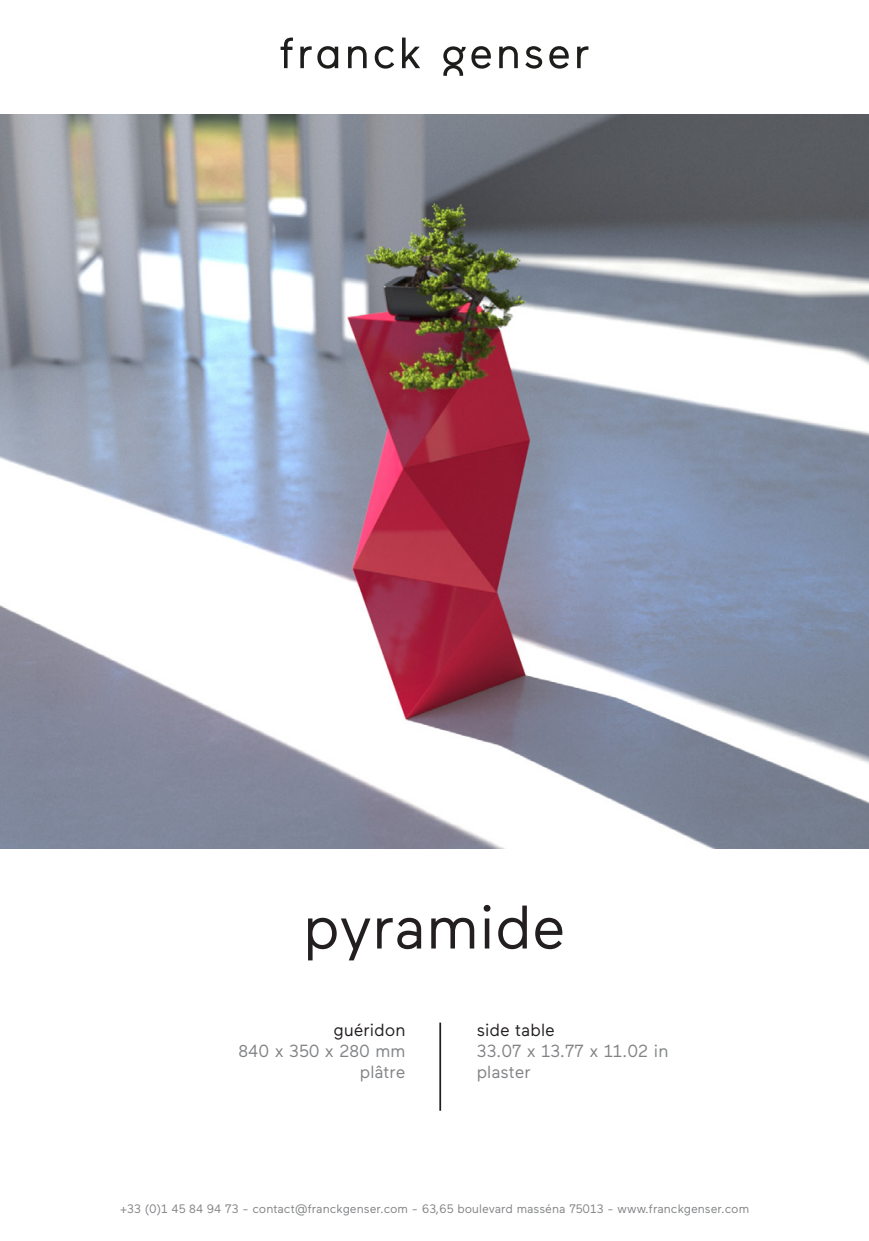
<style>
.page{position:relative;width:869px;height:1241px;background:#fff}
.page>*{position:absolute;margin:0;border:0;box-sizing:border-box;transform-origin:0 0}
.t1{font:61.25px "Maax";color:#231f20}
.t2{font:17.5px "Maax";color:#808285}
.t3{font:17.5px "Maax";color:#231f20}
.t4{font:12.25px "Maax";color:#808285}
</style>
<div class="page">
<svg style="left:280px;top:38px;width:13px;height:30px"></svg>
<svg style="left:300px;top:46px;width:11px;height:22px"></svg>
<svg style="left:317px;top:46px;width:21px;height:23px"></svg>
<svg style="left:348px;top:46px;width:18px;height:22px"></svg>
<svg style="left:374px;top:46px;width:20px;height:23px"></svg>
<svg style="left:402px;top:38px;width:18px;height:30px"></svg>
<svg style="left:471px;top:46px;width:19px;height:23px"></svg>
<svg style="left:499px;top:46px;width:18px;height:22px"></svg>
<svg style="left:525px;top:46px;width:17px;height:23px"></svg>
<svg style="left:549px;top:46px;width:19px;height:23px"></svg>
<svg style="left:577px;top:46px;width:11px;height:22px"></svg>
<svg style="left:443px;top:46px;width:22px;height:30px"></svg>
<img style="left:0;top:114px;width:868px;height:734px">
<hr style="left:439px;top:1022px;width:2px;height:88px;background:#231f20">
<p class="t1" style="left:303px;top:894px;width:264px">pyramide</p>
<p class="t3" style="left:333px;top:1020px;width:73px">guéridon</p>
<p class="t2" style="left:238px;top:1041px;width:168px">840 x 350 x 280 mm</p>
<p class="t2" style="left:360px;top:1062px;width:47px">plâtre</p>
<p class="t3" style="left:476px;top:1020px;width:80px">side table</p>
<p class="t2" style="left:476px;top:1041px;width:193px">33.07 x 13.77 x 11.02 in</p>
<p class="t2" style="left:476px;top:1062px;width:56px">plaster</p>
<p class="t4" style="left:120px;top:1202px;width:630px">+33 (0)1 45 84 94 73 - contact@franckgenser.com - 63,65 boulevard masséna 75013 - www.franckgenser.com</p>
</div>
